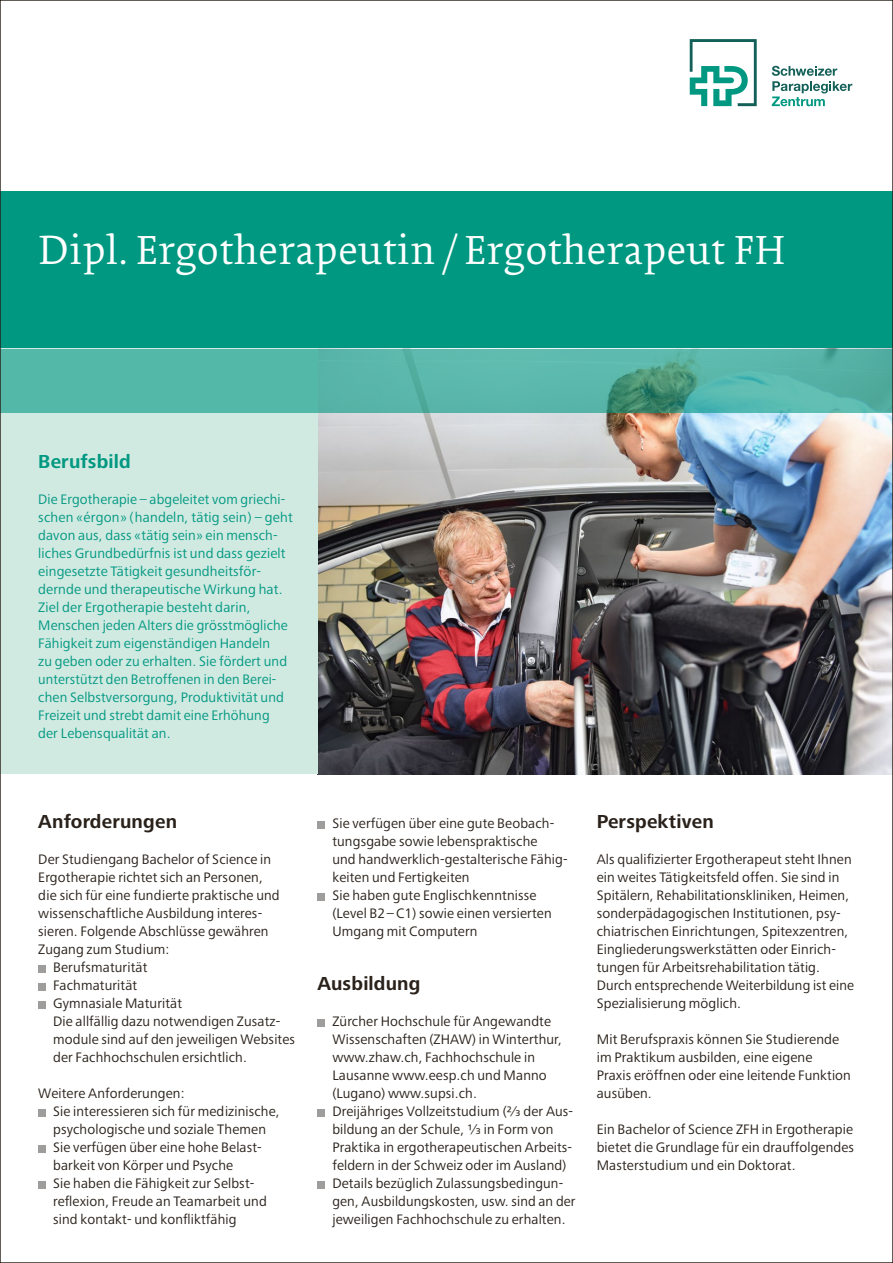
<style>
.page{position:relative;width:893px;height:1263px;background:#fff}
.page>*{position:absolute;margin:0;border:0;box-sizing:border-box;transform-origin:0 0}
.t1{font:42px "Collis";letter-spacing:.005em;color:#fff}
.t2{font:700 19.5px "Frutiger Next Pro";letter-spacing:.01em;color:#29211a}
.t3{font:700 19.5px "Frutiger Next Pro";letter-spacing:.01em;color:#009881}
.t4{font:14.25px/18px "Frutiger Next Pro";letter-spacing:.01em;color:#29211a}
.t5{font:14.25px/18px "Frutiger Next Pro";letter-spacing:.01em;color:#009881}
</style>
<div class="page">
<svg style="left:690px;top:39px;width:67px;height:67px"></svg>
<svg style="left:772px;top:66px;width:80px;height:40px"></svg>
<div style="left:0;top:191px;width:893px;height:158px;background:#009881"></div>
<img style="left:317px;top:412px;width:574px;height:362px">
<div style="left:0;top:349px;width:317px;height:425px;background:#d0e9e1"></div>
<div style="left:38px;top:965px;width:7px;height:7px;background:#9e9d9b"></div>
<div style="left:38px;top:983px;width:7px;height:7px;background:#9e9d9b"></div>
<div style="left:38px;top:1001px;width:7px;height:7px;background:#9e9d9b"></div>
<div style="left:38px;top:1109px;width:7px;height:7px;background:#9e9d9b"></div>
<div style="left:38px;top:1145px;width:7px;height:7px;background:#9e9d9b"></div>
<div style="left:38px;top:1181px;width:7px;height:7px;background:#9e9d9b"></div>
<div style="left:317px;top:821px;width:7px;height:7px;background:#9e9d9b"></div>
<div style="left:317px;top:893px;width:7px;height:7px;background:#9e9d9b"></div>
<div style="left:317px;top:1019px;width:7px;height:7px;background:#9e9d9b"></div>
<div style="left:317px;top:1109px;width:7px;height:7px;background:#9e9d9b"></div>
<div style="left:317px;top:1181px;width:7px;height:7px;background:#9e9d9b"></div>
<svg style="left:2px;top:349px;width:889px;height:63px;background:#55b4a5"></svg>
<h1 class="t1" style="left:38px;top:225px;width:749px">Dipl. Ergotherapeutin/ Ergotherapeut FH</h1>
<h2 class="t3" style="left:38px;top:450px;width:94px">Berufsbild</h2>
<p class="t5" style="left:38px;top:490px;width:256px">Die Ergotherapie – abgeleitet vom griechi&shy;schen «érgon» (handeln, tätig sein) – geht davon aus, dass «tätig sein» ein mensch&shy;liches Grundbedürfnis ist und dass gezielt eingesetzte Tätigkeit gesundheitsför&shy;dernde und therapeutische Wirkung hat.<br>Ziel der Ergotherapie besteht darin, Menschen jeden Alters die grösstmögliche Fähigkeit zum eigenständigen Handeln<br>zu geben oder zu erhalten. Sie fördert und unterstützt den Betroffenen in den Berei&shy;chen Selbstversorgung, Produktivität und Freizeit und strebt damit eine Erhöhung der Lebensqualität an.</p>
<h2 class="t2" style="left:38px;top:810px;width:140px">Anforderungen</h2>
<p class="t4" style="left:38px;top:850px;width:234px">Der Studiengang Bachelor of Science in</p>
<p class="t4" style="left:38px;top:868px;width:226px">Ergotherapie richtet sich an Personen,</p>
<p class="t4" style="left:38px;top:886px;width:243px">die sich für eine fundierte praktische und</p>
<p class="t4" style="left:38px;top:904px;width:225px">wissenschaftliche Ausbildung interes-</p>
<p class="t4" style="left:38px;top:922px;width:232px">sieren. Folgende Abschlüsse gewähren</p>
<p class="t4" style="left:38px;top:940px;width:133px">Zugang zum Studium:</p>
<p class="t4" style="left:53px;top:958px;width:96px">Berufsmaturität</p>
<p class="t4" style="left:53px;top:976px;width:86px">Fachmaturität</p>
<p class="t4" style="left:53px;top:994px;width:130px">Gymnasiale Maturität</p>
<p class="t4" style="left:53px;top:1012px;width:229px">Die allfällig dazu notwendigen Zusatz-</p>
<p class="t4" style="left:53px;top:1030px;width:243px">module sind auf den jeweiligen Websites</p>
<p class="t4" style="left:53px;top:1048px;width:195px">der Fachhochschulen ersichtlich.</p>
<p class="t4" style="left:53px;top:1084px;width:228px;text-indent:-15px">Weitere Anforderungen:<br>Sie interessieren sich für medizinische, psychologische und soziale Themen Sie verfügen über eine hohe Belast&shy;barkeit von Körper und Psyche<br>Sie haben die Fähigkeit zur Selbst&shy;reflexion, Freude an Teamarbeit und sind kontakt- und konfliktfähig</p>
<p class="t4" style="left:332px;top:814px;width:237px">Sie verfügen über eine gute Beobach&shy;tungsgabe sowie lebenspraktische<br>und handwerklich-gestalterische Fähig&shy;keiten und Fertigkeiten<br>Sie haben gute Englischkenntnisse (Level B2– C1) sowie einen versierten Umgang mit Computern</p>
<h2 class="t2" style="left:317px;top:972px;width:105px">Ausbildung</h2>
<p class="t4" style="left:332px;top:1012px;width:245px">Zürcher Hochschule für Angewandte Wissenschaften (ZHAW) in Winterthur, www.zhaw.ch, Fachhochschule in Lausanne www.eesp.ch und Manno (Lugano) www.supsi.ch.<br>Dreijähriges Vollzeitstudium (2∕3 der Aus&shy;bildung an der Schule, 1∕3 in Form von Praktika in ergotherapeutischen Arbeits&shy;feldern in der Schweiz oder im Ausland)<br>Details bezüglich Zulassungsbedingun&shy;gen, Ausbildungskosten, usw. sind an der jeweiligen Fachhochschule zu erhalten.</p>
<h2 class="t2" style="left:597px;top:810px;width:119px">Perspektiven</h2>
<p class="t4" style="left:597px;top:850px;width:259px">Als qualifizierter Ergotherapeut steht Ihnen ein weites Tätigkeitsfeld offen. Sie sind in Spitälern, Rehabilitationskliniken, Heimen, sonderpädagogischen Institutionen, psy&shy;chiatrischen Einrichtungen, Spitexzentren, Eingliederungswerkstätten oder Einrich&shy;tungen für Arbeitsrehabilitation tätig.<br>Durch entsprechende Weiterbildung ist eine Spezialisierung möglich.</p>
<p class="t4" style="left:597px;top:1030px;width:256px">Mit Berufspraxis können Sie Studierende im Praktikum ausbilden, eine eigene<br>Praxis eröffnen oder eine leitende Funktion ausüben.</p>
<p class="t4" style="left:597px;top:1120px;width:259px;text-align:justify">Ein Bachelor of Science ZFH in Ergotherapie bietet die Grundlage für ein drauffolgendes Masterstudium und ein Doktorat.</p>
</div>
